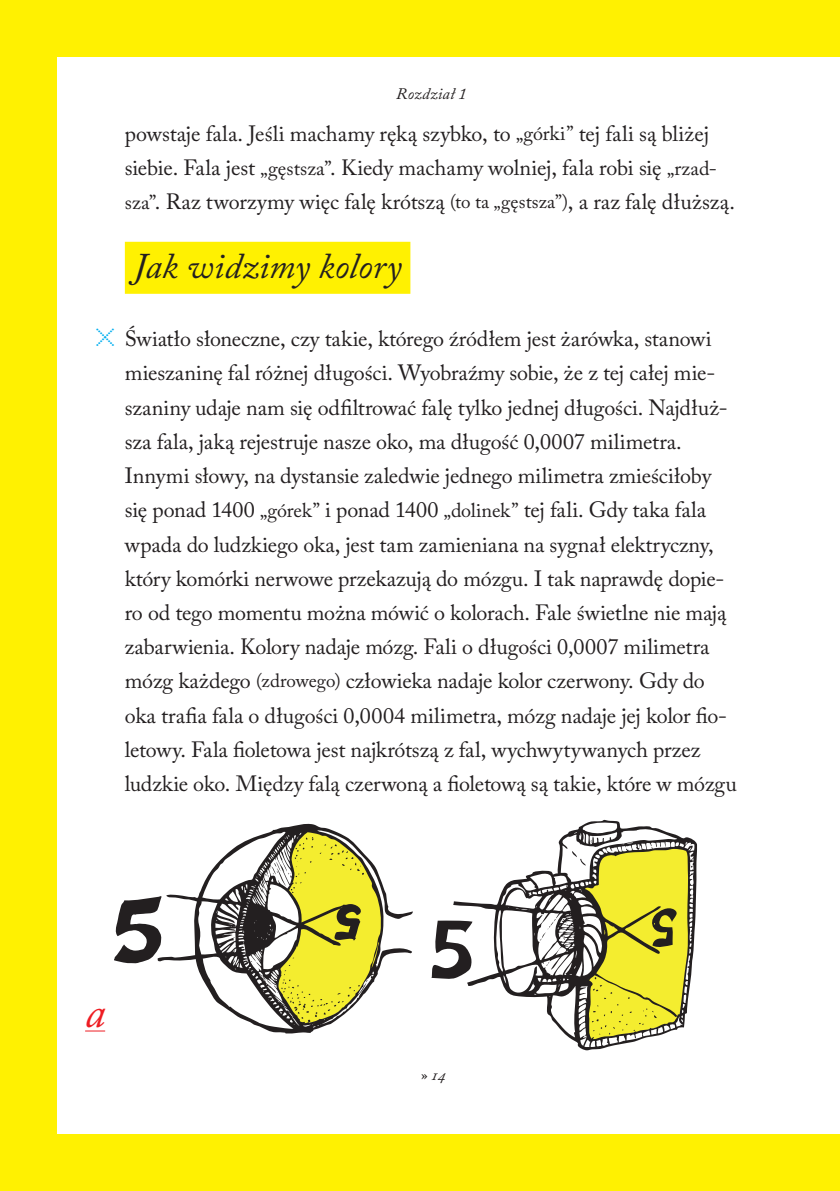
<style>
.page{position:relative;width:840px;height:1191px;background:#fff}
.page>*{position:absolute;margin:0;border:0;box-sizing:border-box;transform-origin:0 0}
.t1{font:italic 44px "Adobe Caslon Pro";color:#ee1d23}
.t2{font:italic 36px "Adobe Caslon Pro";letter-spacing:.005em;color:#231f20}
.t3{font:22px/34.2px "Adobe Caslon Pro";letter-spacing:-.01em;color:#231f20}
.t4{font:italic 16px "Adobe Caslon Pro";letter-spacing:.015em;color:#231f20}
.s1{font-size:20px}
.s2{font-size:19px}
.s3{font-size:18px;color:#00aeef}
.s4{font-style:normal}
</style>
<div class="page">
<hr style="left:839px;top:0;width:1px;height:57px;background:#fff101">
<hr style="left:839px;top:1134px;width:1px;height:57px;background:#fff101">
<div style="left:0;top:28px;width:57px;height:1134px;background:#fff101"></div>
<svg style="left:453px;top:820px;width:243px;height:230px"></svg>
<svg style="left:431px;top:920px;width:41px;height:59px"></svg>
<svg style="left:161px;top:823px;width:251px;height:210px"></svg>
<svg style="left:114px;top:896px;width:47px;height:67px"></svg>
<div style="left:0;top:0;width:839px;height:57px;background:#fff101"></div>
<div style="left:0;top:1134px;width:839px;height:57px;background:#fff101"></div>
<div style="left:125px;top:242px;width:285px;height:52px;background:#fff101"></div>
<svg style="left:85px;top:1030px;width:20px;height:1px"></svg>
<p class="t4" style="left:396px;top:84px;width:71px">Rozdział 1</p>
<p class="t3" style="left:125px;top:116px;width:611px">powstaje fala. Jeśli machamy ręką szybko, to <span class="s1">„górki”</span> tej fali są bliżej siebie. Fala jest <span class="s1">„gęstsza”</span>. Kiedy machamy wolniej, fala robi się <span class="s1">„rzad&shy;sza”</span>. Raz tworzymy więc falę krótszą <span class="s2">(to ta „gęstsza”)</span>, a raz falę dłuższą.</p>
<h2 class="t2" style="left:133px;top:244px;width:269px">Jak widzimy kolory</h2>
<p class="t3" style="left:125px;top:321px;width:613px;text-indent:-28px"><span class="s3">I</span> Światło słoneczne, czy takie, którego źródłem jest żarówka, stanowi mieszaninę fal różnej długości. Wyobraźmy sobie, że z tej całej mie&shy;szaniny udaje nam się odfiltrować falę tylko jednej długości. Najdłuż&shy;sza fala, jaką rejestruje nasze oko, ma długość 0,0007 milimetra.<br>Innymi słowy, na dystansie zaledwie jednego milimetra zmieściłoby się ponad 1400 <span class="s1">„górek”</span> i ponad 1400 <span class="s1">„dolinek”</span> tej fali. Gdy taka fala wpada do ludzkiego oka, jest tam zamieniana na sygnał elektryczny, który komórki nerwowe przekazują do mózgu. I tak naprawdę dopie&shy;ro od tego momentu można mówić o kolorach. Fale świetlne nie mają zabarwienia. Kolory nadaje mózg. Fali o długości 0,0007 milimetra mózg każdego <span class="s2">(zdrowego)</span> człowieka nadaje kolor czerwony. Gdy do oka trafia fala o długości 0,0004 milimetra, mózg nadaje jej kolor fio&shy;letowy. Fala fioletowa jest najkrótszą z fal, wychwytywanych przez ludzkie oko. Między falą czerwoną a fioletową są takie, które w mózgu</p>
<h1 class="t1" style="left:85px;top:986px;width:22px">a</h1>
<p class="t4" style="left:421px;top:1065px;width:26px"><span class="s4">»</span> 14</p>
</div>
